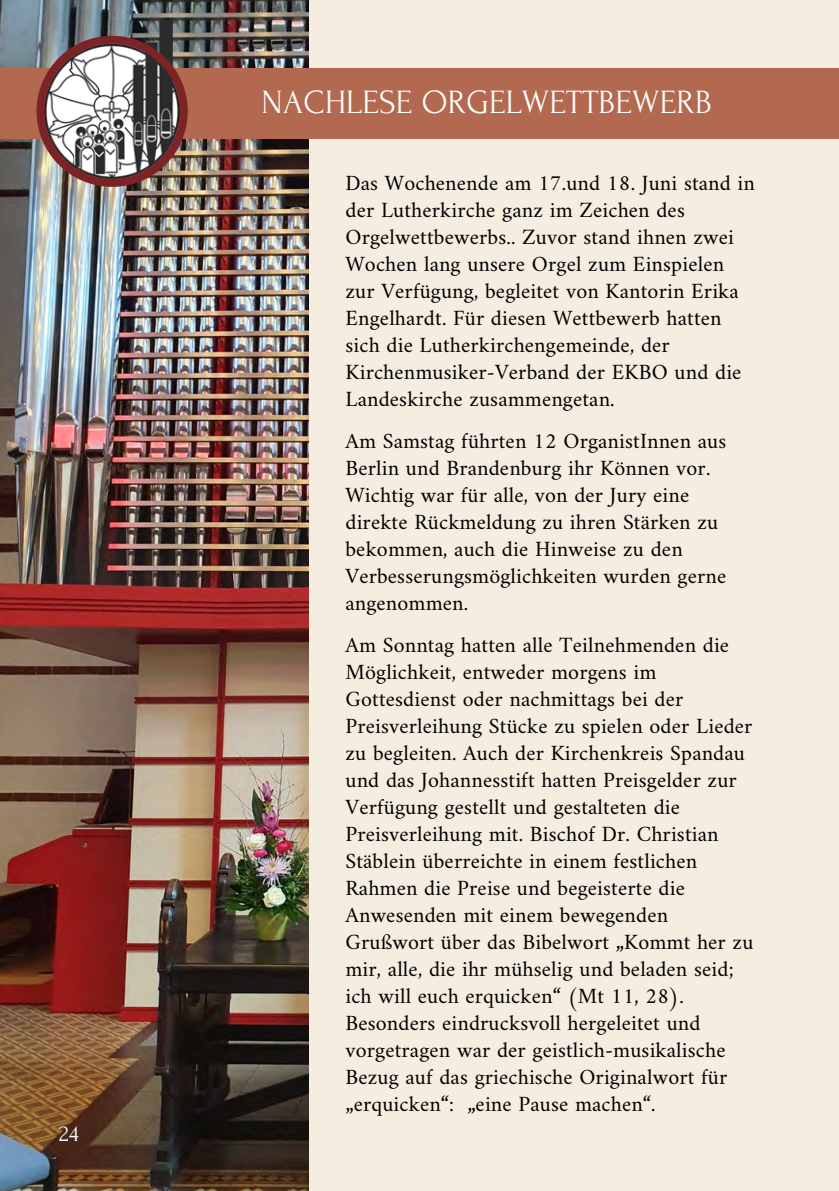
<style>
.page{position:relative;width:839px;height:1191px;background:#fff}
.page>*{position:absolute;margin:0;border:0;box-sizing:border-box;transform-origin:0 0}
.t1{font:34px "Forum";letter-spacing:.005em;color:#fff}
.t2{font:23.4px "Forum";color:#fff}
.t3{font:22px/27px "Amiri";letter-spacing:.005em;color:#000}
</style>
<div class="page">
<div style="left:0;top:0;width:838px;height:1191px;background:#f5ede0"></div>
<img style="left:0;top:0;width:308px;height:1191px">
<div style="left:0;top:69px;width:838px;height:70px;background:#b2694f"></div>
<img style="left:46px;top:21px;width:133px;height:158px">
<div style="left:37px;top:36px;width:151px;height:151px;background:#7c2326;border-radius:50%"></div>
<img style="left:45px;top:44px;width:135px;height:135px;border-radius:50%">
<p class="t2" style="left:59px;top:1121px;width:21px">24</p>
<p class="t1" style="left:261px;top:84px;width:451px">NACHLESE ORGELWETTBEWERB</p>
<p class="t3" style="left:345px;top:168px;width:411px">Das Wochenende am 17.und 18. Juni stand in der Lutherkirche ganz im Zeichen des Orgelwettbewerbs.. Zuvor stand ihnen zwei Wochen lang unsere Orgel zum Einspielen zur Verfügung, begleitet von Kantorin Erika Engelhardt. Für diesen Wettbewerb hatten sich die Lutherkirchengemeinde, der Kirchenmusiker-Verband der EKBO und die Landeskirche zusammengetan.</p>
<p class="t3" style="left:345px;top:426px;width:382px">Am Samstag führten 12 OrganistInnen aus Berlin und Brandenburg ihr Können vor.<br>Wichtig war für alle, von der Jury eine direkte Rückmeldung zu ihren Stärken zu bekommen, auch die Hinweise zu den Verbesserungsmöglichkeiten wurden gerne angenommen.</p>
<p class="t3" style="left:345px;top:630px;width:409px">Am Sonntag hatten alle Teilnehmenden die Möglichkeit, entweder morgens im Gottesdienst oder nachmittags bei der Preisverleihung Stücke zu spielen oder Lieder zu begleiten. Auch der Kirchenkreis Spandau und das Johannesstift hatten Preisgelder zur Verfügung gestellt und gestalteten die Preisverleihung mit. Bischof Dr. Christian Stäblein überreichte in einem festlichen Rahmen die Preise und begeisterte die Anwesenden mit einem bewegenden Grußwort über das Bibelwort „Kommt her zu mir, alle, die ihr mühselig und beladen seid; ich will euch erquicken“ (Mt 11, 28).<br>Besonders eindrucksvoll hergeleitet und vorgetragen war der geistlich-musikalische Bezug auf das griechische Originalwort für „erquicken“: „eine Pause machen“.</p>
</div>
